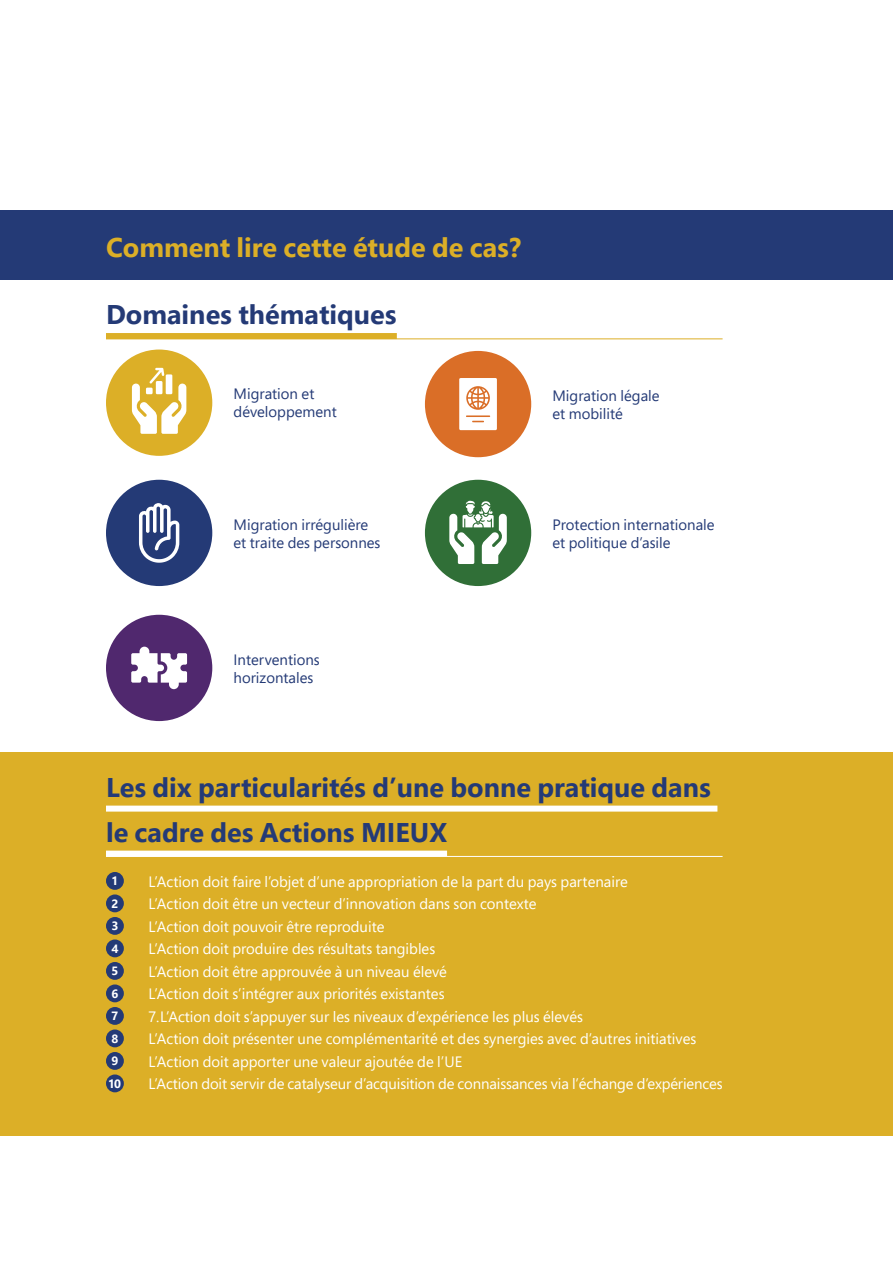
<style>
.page{position:relative;width:893px;height:1263px;background:#fff}
.page>*{position:absolute;margin:0;border:0;box-sizing:border-box;transform-origin:0 0}
.t1{font:700 27px/45px "Segoe Pro";color:#243a76}
.t2{font:700 27px "Segoe Pro";color:#dcaf27}
.t3{font:15px/22.5px "Segoe Pro";color:#fff}
.t4{font:15px/18px "Segoe Pro";color:#243a76}
.t5{font:700 12px/22.5px "Segoe Pro";color:#fff}
</style>
<div class="page">
<div style="left:0;top:752px;width:893px;height:383px;background:#dcaf27"></div>
<div style="left:106px;top:872px;width:18px;height:18px;background:#243a76;border-radius:50%"></div>
<div style="left:106px;top:894px;width:18px;height:18px;background:#243a76;border-radius:50%"></div>
<div style="left:106px;top:917px;width:18px;height:18px;background:#243a76;border-radius:50%"></div>
<div style="left:106px;top:939px;width:18px;height:18px;background:#243a76;border-radius:50%"></div>
<div style="left:106px;top:962px;width:18px;height:18px;background:#243a76;border-radius:50%"></div>
<div style="left:106px;top:984px;width:18px;height:18px;background:#243a76;border-radius:50%"></div>
<div style="left:106px;top:1007px;width:18px;height:18px;background:#243a76;border-radius:50%"></div>
<div style="left:106px;top:1029px;width:18px;height:18px;background:#243a76;border-radius:50%"></div>
<div style="left:106px;top:1052px;width:18px;height:18px;background:#243a76;border-radius:50%"></div>
<div style="left:106px;top:1074px;width:18px;height:18px;background:#243a76;border-radius:50%"></div>
<div style="left:106px;top:806px;width:611px;height:6px;background:#fff"></div>
<hr style="left:106px;top:856px;width:617px;height:1px;background:#fff">
<div style="left:106px;top:851px;width:341px;height:6px;background:#fff"></div>
<div style="left:106px;top:350px;width:106px;height:106px;background:#dcaf27;border-radius:50%"></div>
<svg style="left:132px;top:368px;width:54px;height:66px"></svg>
<div style="left:106px;top:480px;width:106px;height:106px;background:#243a76;border-radius:50%"></div>
<svg style="left:139px;top:503px;width:40px;height:60px"></svg>
<div style="left:106px;top:615px;width:106px;height:106px;background:#50286e;border-radius:50%"></div>
<svg style="left:131px;top:647px;width:56px;height:42px"></svg>
<div style="left:425px;top:351px;width:106px;height:106px;background:#da6e27;border-radius:50%"></div>
<svg style="left:459px;top:378px;width:38px;height:52px;background:#f8e5d8"></svg>
<div style="left:425px;top:480px;width:106px;height:106px;background:#306f37;border-radius:50%"></div>
<svg style="left:449px;top:501px;width:58px;height:63px"></svg>
<hr style="left:106px;top:338px;width:617px;height:1px;background:#dcaf27">
<div style="left:106px;top:333px;width:291px;height:6px;background:#dcaf27"></div>
<div style="left:0;top:211px;width:893px;height:69px;background:#243a76"></div>
<h1 class="t2" style="left:106px;top:228px;width:416px">Comment lire cette étude de cas?</h1>
<h1 class="t1" style="left:106px;top:291px;width:292px">Domaines thématiques</h1>
<p class="t4" style="left:234px;top:385px;width:105px">Migration et développement</p>
<p class="t4" style="left:234px;top:515px;width:148px">Migration irrégulière et traite des personnes</p>
<p class="t4" style="left:234px;top:650px;width:88px">Interventions horizontales</p>
<p class="t4" style="left:552px;top:386px;width:109px">Migration légale et mobilité</p>
<p class="t4" style="left:552px;top:515px;width:164px">Protection internationale et politique d’asile</p>
<h1 class="t1" style="left:106px;top:764px;width:606px">Les dix particularités d’une bonne pratique dans le cadre des Actions MIEUX</h1>
<p class="t3" style="left:149px;top:870px;width:576px">L’Action doit faire l’objet d’une appropriation de la part du pays partenaire<br>L’Action doit être un vecteur d’innovation dans son contexte<br>L’Action doit pouvoir être reproduite<br>L’Action doit produire des résultats tangibles<br>L’Action doit être approuvée à un niveau élevé<br>L’Action doit s’intégrer aux priorités existantes<br>7.L’Action doit s’appuyer sur les niveaux d’expérience les plus élevés<br>L’Action doit présenter une complémentarité et des synergies avec d’autres initiatives L’Action doit apporter une valeur ajoutée de l’UE<br>L’Action doit servir de catalyseur d’acquisition de connaissances via l’échange d’expériences</p>
<p class="t5" style="left:109px;top:869px;width:14px">1<br>2<br>3<br>4<br>5<br>6<br>7<br>8<br>9<br>10</p>
</div>
